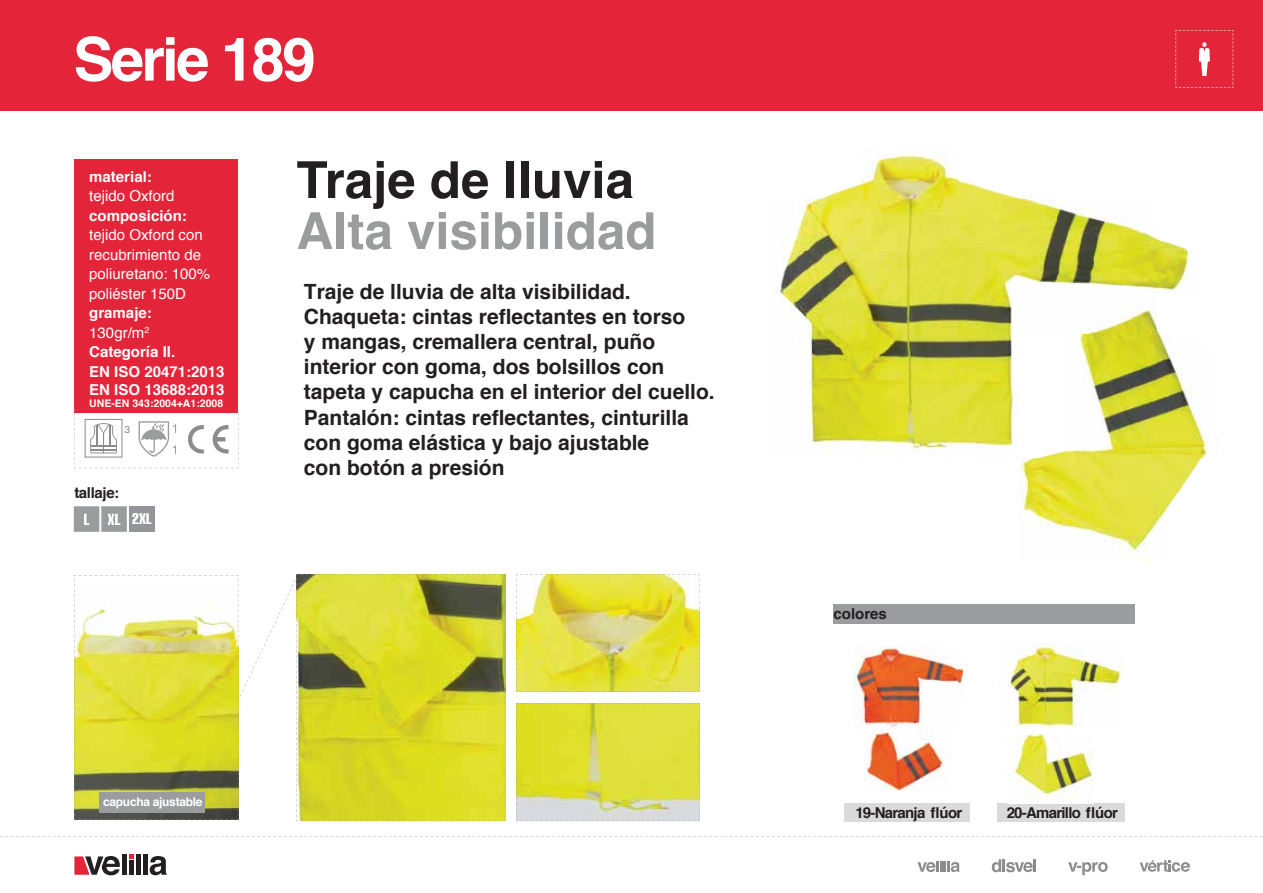
<style>
.page{position:relative;width:1263px;height:893px;background:#fff}
.page>*{position:absolute;margin:0;border:0;box-sizing:border-box;transform-origin:0 0}
.t1{font:700 60px "Helvetica";letter-spacing:-.045em;color:#fff}
.t2{font:700 51px "Helvetica";color:#9b9c9e}
.t3{font:700 51px "Helvetica";color:#231f20}
.t4{font:700 21px/25.2px "Helvetica";color:#231f20}
.t5{font:700 15px/19.5px "Helvetica";color:#fff}
.t6{font:15px/19.5px "Helvetica";color:#fff}
.t7{font:700 15px "Helvetica";letter-spacing:-.05em;color:#231f20}
.t8{font:700 15px "Helvetica";letter-spacing:-.025em;color:#231f20}
.t9{font:700 15px "Helvetica";color:#231f20}
.t10{font:extra-condensed 15px "Helvetica LT";color:#fff}
.t11{font:700 12px "Helvetica";letter-spacing:-.025em;color:#fff}
.t12{font:700 10.5px "Helvetica";color:#fff}
.t13{font:10.2px "Helvetica";color:#8c8b8d}
.s1{font-weight:400}
</style>
<div class="page">
<div style="left:0;top:0;width:1263px;height:111px;background:#e32439"></div>
<div style="left:74px;top:160px;width:164px;height:253px;background:#e32439"></div>
<svg style="left:917px;top:861px;width:43px;height:11px"></svg>
<svg style="left:1068px;top:862px;width:40px;height:13px"></svg>
<svg style="left:992px;top:859px;width:44px;height:13px"></svg>
<svg style="left:1140px;top:860px;width:50px;height:12px"></svg>
<div style="left:833px;top:604px;width:302px;height:19px;background:#9b9c9e"></div>
<div style="left:122px;top:854px;width:5px;height:21px;background:#231f20"></div>
<div style="left:136px;top:854px;width:5px;height:21px;background:#231f20"></div>
<hr style="left:143px;top:854px;width:4px;height:21px;background:#231f20">
<svg style="left:150px;top:856px;width:17px;height:19px"></svg>
<svg style="left:129px;top:854px;width:5px;height:4px"></svg>
<div style="left:129px;top:860px;width:5px;height:15px;background:#231f20"></div>
<svg style="left:74px;top:856px;width:46px;height:19px"></svg>
<svg style="left:0;top:836px;width:1263px;height:1px"></svg>
<svg style="left:1175px;top:30px;width:59px;height:58px"></svg>
<div style="left:997px;top:803px;width:127px;height:18px;background:#dadadb"></div>
<div style="left:844px;top:803px;width:126px;height:18px;background:#dadadb"></div>
<svg style="left:516px;top:703px;width:184px;height:119px;background:#dcdd54"></svg>
<svg style="left:516px;top:574px;width:184px;height:118px;background:#e4de4f"></svg>
<svg style="left:74px;top:574px;width:432px;height:248px"></svg>
<svg style="left:74px;top:506px;width:53px;height:26px"></svg>
<img style="left:1002px;top:644px;width:120px;height:83px">
<img style="left:1008px;top:733px;width:85px;height:67px">
<img style="left:781px;top:148px;width:407px;height:103px">
<img style="left:775px;top:251px;width:282px;height:52px">
<img style="left:1057px;top:251px;width:133px;height:40px">
<img style="left:782px;top:303px;width:233px;height:154px">
<img style="left:1019px;top:457px;width:149px;height:104px">
<img style="left:1168px;top:454px;width:50px;height:55px">
<img style="left:1203px;top:433px;width:13px;height:21px">
<img style="left:1019px;top:294px;width:184px;height:163px">
<img style="left:853px;top:647px;width:110px;height:82px">
<img style="left:865px;top:729px;width:81px;height:62px">
<div style="left:99px;top:792px;width:106px;height:21px;background:#9b9c9e"></div>
<svg style="left:74px;top:409px;width:165px;height:60px"></svg>
<div style="left:129px;top:506px;width:26px;height:26px;background:#939598"></div>
<h1 class="t1" style="left:73px;top:11px;width:244px">Serie 189</h1>
<p class="t5" style="left:89px;top:167px;width:64px">material:</p>
<p class="t6" style="left:89px;top:187px;width:87px">tejido Oxford</p>
<p class="t5" style="left:89px;top:206px;width:99px">composición:</p>
<p class="t6" style="left:89px;top:226px;width:122px">tejido Oxford con recubrimiento de poliuretano: 100% poliéster 150D</p>
<p class="t5" style="left:89px;top:303px;width:137px">gramaje:<br><span class="s1">130gr/m</span><sup>2<br></sup>Categoría II.<br>EN ISO 20471:2013</p>
<p class="t5" style="left:89px;top:380px;width:137px">EN ISO 13688:2013</p>
<p class="t12" style="left:89px;top:395px;width:135px">UNE-EN 343:2004+A1:2008</p>
<p class="t13" style="left:124px;top:422px;width:7px">3</p>
<p class="t8" style="left:74px;top:480px;width:46px">tallaje:</p>
<p class="t10" style="left:132px;top:509px;width:21px">2XL</p>
<h2 class="t3" style="left:296px;top:139px;width:339px">Traje de lluvia</h2>
<h2 class="t2" style="left:296px;top:190px;width:361px">Alta visibilidad</h2>
<p class="t4" style="left:304px;top:279px;width:412px">Traje de lluvia de alta visibilidad.<br>Chaqueta: cintas reflectantes en torso<br>y mangas, cremallera central, puño interior con goma, dos bolsillos con tapeta y capucha en el interior del cuello.<br>Pantalón: cintas reflectantes, cinturilla con goma elástica y bajo ajustable<br>con botón a presión</p>
<p class="t11" style="left:103px;top:792px;width:101px">capucha ajustable</p>
<p class="t9" style="left:833px;top:602px;width:55px">colores</p>
<p class="t7" style="left:855px;top:800px;width:108px">19-Naranja flúor</p>
<p class="t7" style="left:1007px;top:800px;width:113px">20-Amarillo flúor</p>
</div>
